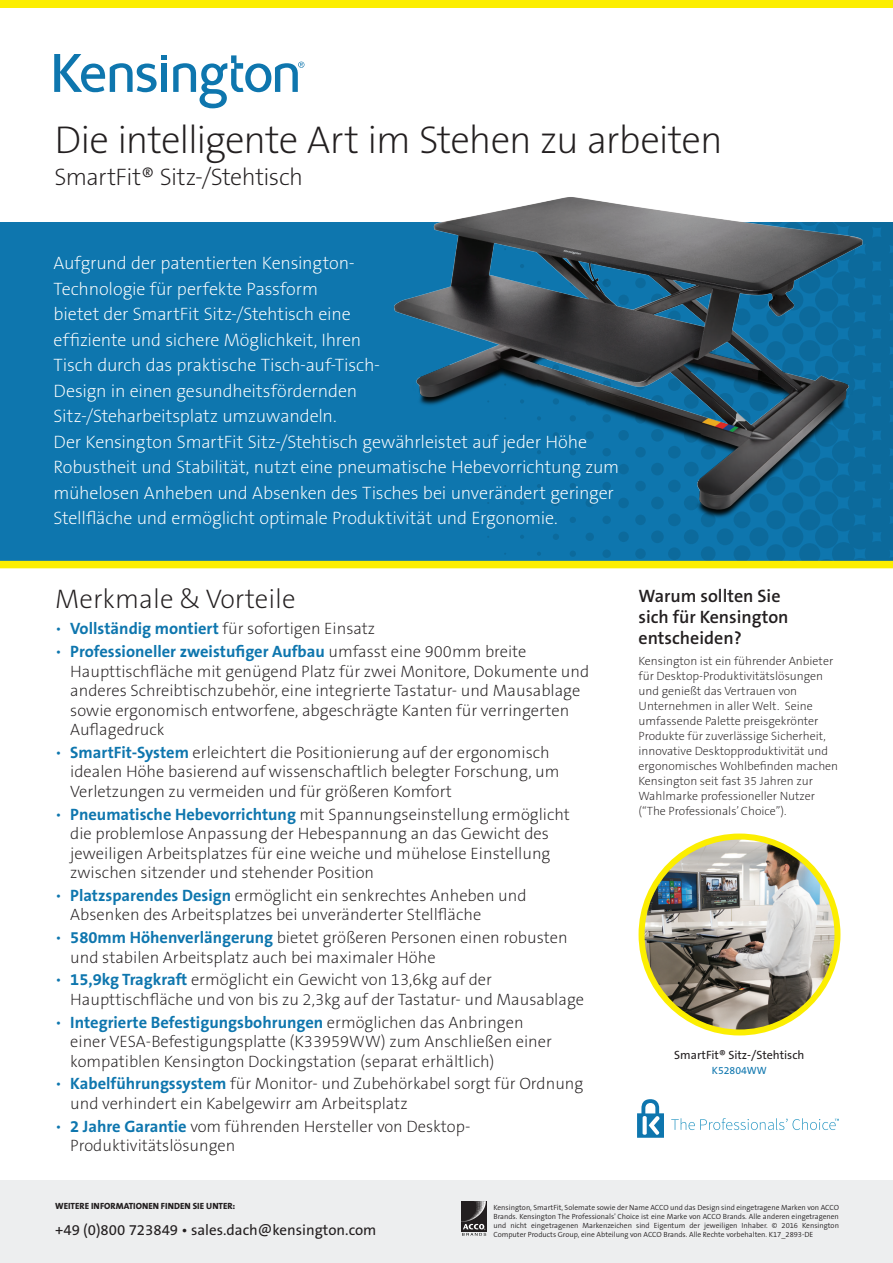
<style>
.page{position:relative;width:893px;height:1263px;background:#fff}
.page>*{position:absolute;margin:0;border:0;box-sizing:border-box;transform-origin:0 0}
.Headline{font:39px "The Sans KENSINGTON2 XL";letter-spacing:-.025em;color:#231f20}
.Features___Benefits{font:27px "The Sans KENSINGTON2 XL";color:#231f20}
.Subhead{font:24px "The Sans KENSINGTON2 XL";letter-spacing:-.02em;color:#231f20}
.White_Copy{font:18px/25.5px "The Sans KENSINGTON2 XL";letter-spacing:-.01em;color:#fff}
.Why_Choose{font:18px/21px "The Sans KENSINGTON6 SB";color:#231f20}
.t1{font:16.5px/19.5px "The Sans KENSINGTON2 XL";color:#231f20}
.Contact{font:15px "The Sans KENSINGTON5 Rg";color:#231f20}
.Because{font:12px/15px "The Sans KENSINGTON2 XL";color:#231f20}
.Product{font:12px "The Sans KENSINGTON5 Rg";color:#231f20}
.SKU{font:10.5px "The Sans KENSINGTON5 Rg";color:#0e76ae}
.For_More_Info{font:9px "The Sans KENSINGTON8 XB";color:#231f20}
.Fine_Print{font:7.5px/9px "The Sans KENSINGTON4 SL";color:#231f20;text-align:justify}
.s1{color:#0e76ae}
.s2{font-family:"The Sans KENSINGTON7 Bd";color:#0e76ae}
</style>
<div class="page">
<div style="left:0;top:222px;width:893px;height:343px;background:#0e76ae"></div>
<div style="left:0;top:561px;width:893px;height:7px;background:#fcee01"></div>
<svg style="left:173px;top:55px;width:131px;height:53px"></svg>
<svg style="left:54px;top:54px;width:113px;height:38px"></svg>
<div style="left:0;top:1180px;width:893px;height:83px;background:#edeeef"></div>
<div style="left:462px;top:1202px;width:25px;height:29px;background:#231f20"></div>
<img style="left:462px;top:1202px;width:24px;height:22px">
<svg style="left:462px;top:1224px;width:24px;height:12px"></svg>
<img style="left:394px;top:197px;width:481px;height:330px">
<div style="left:0;top:0;width:893px;height:8px;background:#fcee01"></div>
<img style="left:642px;top:840px;width:195px;height:191px">
<div style="left:639px;top:833px;width:201px;height:202px;border:6px solid #fcee01;border-radius:50%"></div>
<svg style="left:671px;top:1118px;width:168px;height:12px"></svg>
<svg style="left:637px;top:1099px;width:27px;height:39px"></svg>
<p class="Headline" style="left:54px;top:119px;width:670px">Die intelligente Art im Stehen zu arbeiten</p>
<p class="Subhead" style="left:54px;top:164px;width:250px">SmartFit® Sitz-/Stehtisch</p>
<p class="White_Copy" style="left:54px;top:251px;width:567px">Aufgrund der patentierten Kensington-<br>Technologie für perfekte Passform<br>bietet der SmartFit Sitz-/Stehtisch eine<br>effiziente und sichere Möglichkeit, Ihren<br>Tisch durch das praktische Tisch-auf-Tisch-<br>Design in einen gesundheitsfördernden<br>Sitz-/Steharbeitsplatz umzuwandeln.<br>Der Kensington SmartFit Sitz-/Stehtisch gewährleistet auf jeder Höhe Robustheit und Stabilität, nutzt eine pneumatische Hebevorrichtung zum mühelosen Anheben und Absenken des Tisches bei unverändert geringer Stellfläche und ermöglicht optimale Produktivität und Ergonomie.</p>
<p class="Features___Benefits" style="left:55px;top:584px;width:242px">Merkmale &amp; Vorteile</p>
<p class="t1" style="left:55px;top:620px;width:321px"><span class="s1">•</span> <span class="s2">Vollständig montiert</span> für sofortigen Einsatz</p>
<p class="t1" style="left:70px;top:642px;width:520px;text-indent:-15px"><span class="s1">•</span> <span class="s2">Professioneller zweistufiger Aufbau</span> umfasst eine 900mm breite Haupttischfläche mit genügend Platz für zwei Monitore, Dokumente und anderes Schreibtischzubehör, eine integrierte Tastatur- und Mausablage sowie ergonomisch entworfene, abgeschrägte Kanten für verringerten Auflagedruck</p>
<p class="t1" style="left:70px;top:743px;width:491px;text-indent:-15px"><span class="s1">•</span> <span class="s2">SmartFit-System</span> erleichtert die Positionierung auf der ergonomisch idealen Höhe basierend auf wissenschaftlich belegter Forschung, um<br>Verletzungen zu vermeiden und für größeren Komfort</p>
<p class="t1" style="left:70px;top:805px;width:501px;text-indent:-15px"><span class="s1">•</span> <span class="s2">Pneumatische Hebevorrichtung</span> mit Spannungseinstellung ermöglicht die problemlose Anpassung der Hebespannung an das Gewicht des jeweiligen Arbeitsplatzes für eine weiche und mühelose Einstellung zwischen sitzender und stehender Position</p>
<p class="t1" style="left:70px;top:886px;width:458px;text-indent:-15px"><span class="s1">•</span> <span class="s2">Platzsparendes Design</span> ermöglicht ein senkrechtes Anheben und<br>Absenken des Arbeitsplatzes bei unveränderter Stellfläche</p>
<p class="t1" style="left:70px;top:928px;width:499px;text-indent:-15px"><span class="s1">•</span> <span class="s2">580mm Höhenverlängerung</span> bietet größeren Personen einen robusten und stabilen Arbeitsplatz auch bei maximaler Höhe</p>
<p class="t1" style="left:70px;top:970px;width:515px;text-indent:-15px"><span class="s1">•</span> <span class="s2">15,9kg Tragkraft</span> ermöglicht ein Gewicht von 13,6kg auf der<br>Haupttischfläche und von bis zu 2,3kg auf der Tastatur- und Mausablage</p>
<p class="t1" style="left:70px;top:1013px;width:483px;text-indent:-15px"><span class="s1">•</span> <span class="s2">Integrierte Befestigungsbohrungen</span> ermöglichen das Anbringen einer VESA-Befestigungsplatte (K33959WW) zum Anschließen einer kompatiblen Kensington Dockingstation (separat erhältlich)</p>
<p class="t1" style="left:70px;top:1074px;width:514px;text-indent:-15px"><span class="s1">•</span> <span class="s2">Kabelführungssystem</span> für Monitor- und Zubehörkabel sorgt für Ordnung und verhindert ein Kabelgewirr am Arbeitsplatz</p>
<p class="t1" style="left:70px;top:1117px;width:402px;text-indent:-15px"><span class="s1">•</span> <span class="s2">2 Jahre Garantie</span> vom führenden Hersteller von Desktop-<br>Produktivitätslösungen</p>
<p class="Why_Choose" style="left:639px;top:585px;width:151px">Warum sollten Sie sich für Kensington entscheiden?</p>
<p class="Because" style="left:639px;top:654px;width:201px">Kensington ist ein führender Anbieter für Desktop-Produktivitätslösungen und genießt das Vertrauen von Unternehmen in aller Welt. Seine umfassende Palette preisgekrönter Produkte für zuverlässige Sicherheit, innovative Desktopproduktivität und ergonomisches Wohlbefinden machen Kensington seit fast 35 Jahren zur Wahlmarke professioneller Nutzer (“The Professionals’ Choice”).</p>
<p class="Product" style="left:674px;top:1049px;width:132px">SmartFit® Sitz-/Stehtisch</p>
<p class="SKU" style="left:712px;top:1065px;width:56px">K52804WW</p>
<p class="For_More_Info" style="left:55px;top:1201px;width:182px">WEITERE INFORMATIONEN FINDEN SIE UNTER:</p>
<p class="Contact" style="left:55px;top:1221px;width:323px">+49 (0)800 723849 • sales.dach@kensington.com</p>
<p class="Fine_Print" style="left:493px;top:1203px;width:347px">Kensington, SmartFit, Solemate sowie der Name ACCO und das Design sind eingetragene Marken von ACCO Brands. Kensington The Professionals’ Choice ist eine Marke von ACCO Brands. Alle anderen eingetragenen und nicht eingetragenen Markenzeichen sind Eigentum der jeweiligen Inhaber. © 2016 Kensington Computer Products Group, eine Abteilung von ACCO Brands. Alle Rechte vorbehalten. K17_2893-DE</p>
</div>
